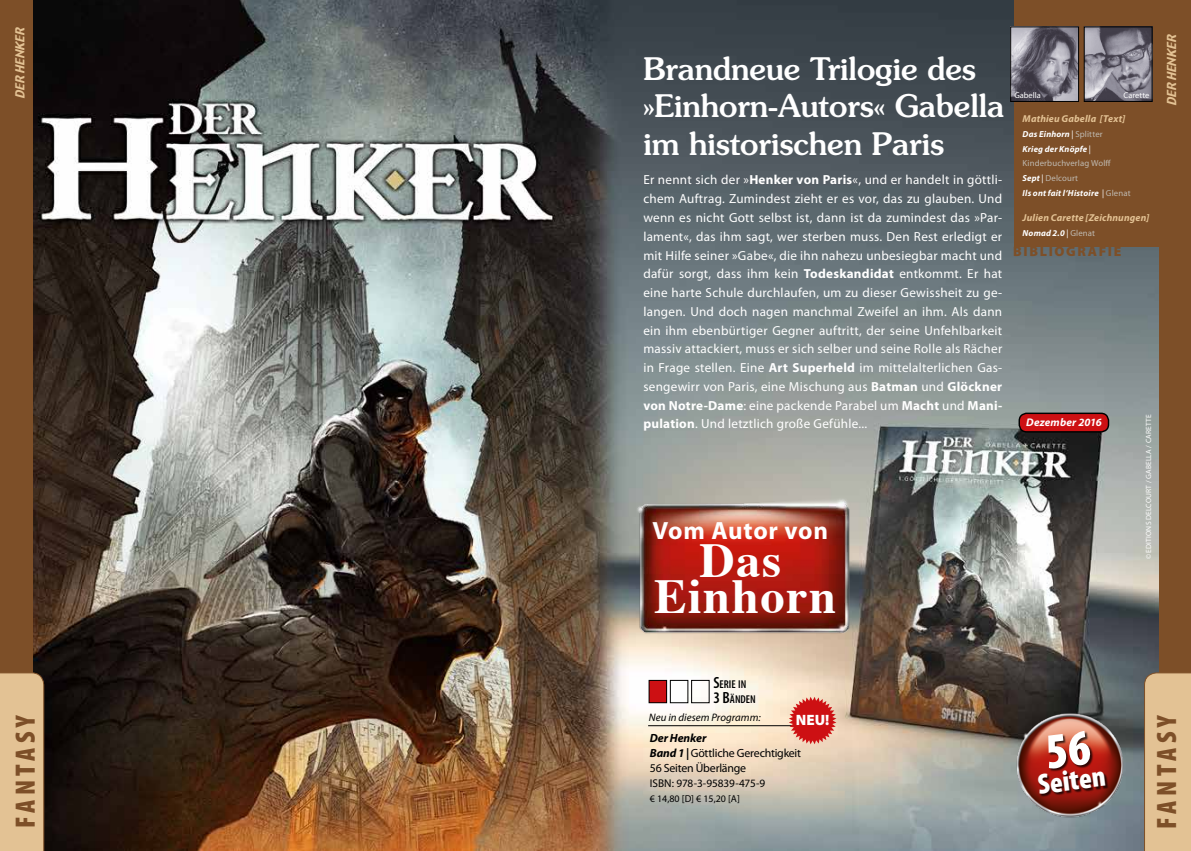
<style>
.page{position:relative;width:1191px;height:851px;background:#fff}
.page>*{position:absolute;margin:0;border:0;box-sizing:border-box;transform-origin:0 0}
.t1{font:700 48.75px/36.2px "Times";color:#fff;text-align:center}
.t2{font:500 31px/37.2px "Souvenir";color:#fff}
.t3{font:900 condensed 28.88px "Myriad Pro";color:#fff}
.t4{font:900 condensed 28.12px "Myriad Pro";letter-spacing:.16em;color:#7d4f28}
.t5{font:700 25px "Myriad Pro";letter-spacing:.025em;color:#fff}
.t6{font:900 15px "Myriad Pro";color:#fff}
.t7{font:900 13.75px "Myriad Pro";letter-spacing:.12em;color:#7d4f28}
.t8{font:13.12px/18.8px "Myriad Pro";letter-spacing:.02em;color:#fff;text-align:justify}
.t9{font:italic 12.12px "Gadget";color:#e3c294}
.t10{font:11.88px/15px "Myriad Pro";letter-spacing:-.02em;color:#000}
.t11{font:600 condensed 11.38px/15px "Myriad Pro";color:#000}
.t12{font:11.25px "Myriad Pro";letter-spacing:-.015em;color:#000}
.t13{font:italic 700 11.12px "Myriad Pro";letter-spacing:.015em;color:#fff}
.t14{font:italic 10.88px "Myriad Pro";letter-spacing:.005em;color:#000}
.t15{font:italic 700 10px "Myriad Pro";letter-spacing:.015em;color:#e3c294}
.t16{font:10px "Myriad Pro";color:#000}
.t17{font:8.75px/15px "Myriad Pro";letter-spacing:.015em;color:#bfb9b0}
.t18{font:italic 700 8.75px/15px "Myriad Pro";letter-spacing:.02em;color:#fff}
.t19{font:8.38px "Myriad Pro";letter-spacing:.005em;color:#fff}
.t20{font:7.5px "Myriad Pro";letter-spacing:.02em;color:#fff}
.s1{font-weight:700}
.s2{font-weight:400;font-style:normal}
.s3{font-weight:400;font-style:normal;color:#bfb9b0}
.s4{font-weight:700;font-style:italic;color:#fff}
.s5{color:#fff}
.s6{font-size:16.25px}
.s7{font-weight:700;font-style:italic}
</style>
<div class="page">
<img style="left:32px;top:0;width:1127px;height:850px">
<div style="left:1013px;top:0;width:148px;height:246px;background:#7d4f28"></div>
<img style="left:1085px;top:28px;width:65px;height:72px">
<div style="left:1083px;top:26px;width:69px;height:76px;border:1px solid #000"></div>
<img style="left:1012px;top:28px;width:65px;height:72px">
<div style="left:1010px;top:26px;width:69px;height:76px;border:1px solid #000"></div>
<div style="left:1159px;top:0;width:32px;height:850px;background:#7d4f28"></div>
<div style="left:0;top:0;width:32px;height:850px;background:#7d4f28"></div>
<div style="left:0;top:672px;width:44px;height:178px;background:#e3c294"></div>
<div style="left:1144px;top:672px;width:47px;height:178px;background:#e3c294"></div>
<div style="left:1019px;top:413px;width:89px;height:19px;background:#cd1013;border-radius:8px"></div>
<div style="left:1018px;top:412px;width:91px;height:20px;border:1px solid #000;border-radius:8px"></div>
<img style="left:1011px;top:708px;width:119px;height:120px">
<div style="left:1038px;top:731px;width:70px;height:66px;background:#000;opacity:.75"></div>
<hr style="left:648px;top:725px;width:163px;height:1px;background:#000">
<svg style="left:789px;top:696px;width:47px;height:48px;background:#d9544e"></svg>
<div style="left:649px;top:680px;width:17px;height:22px;background:#cd1013"></div>
<div style="left:648px;top:680px;width:19px;height:23px;border:1px solid #000"></div>
<div style="left:670px;top:680px;width:18px;height:23px;border:1px solid #000"></div>
<div style="left:691px;top:680px;width:18px;height:23px;border:1px solid #000"></div>
<img style="left:627px;top:487px;width:237px;height:154px">
<svg style="left:1045px;top:730px;width:46px;height:39px;background:#8a3528"></svg>
<p class="t9" style="left:12px;top:99px;width:77px;rotate:-90deg">DerH enker</p>
<h3 class="t4" style="left:7px;top:828px;width:116px;rotate:-90deg">Fan tasy</h3>
<h2 class="t2" style="left:643px;top:50px;width:362px">Brandneue Trilogie des »Einhorn-Autors« Gabella im historischen Paris</h2>
<p class="t8" style="left:643px;top:170px;width:360px">Er nennt sich der »<span class="s1">Henker von Paris</span>«, und er handelt in göttli&shy;chem Auftrag. Zumindest zieht er es vor, das zu glauben. Und wenn es nicht Gott selbst ist, dann ist da zumindest das »Par&shy;lament«, das ihm sagt, wer sterben muss. Den Rest erledigt er mit H ilfe seiner »Gabe«, die ihn nahezu unbesiegbar macht und dafür sorgt, dass ihm kein <span class="s1">Todeskandidat</span> entkommt. Er hat eine harte Schule durchlaufen, um zu dieser Gewissheit zu ge&shy;langen. Und doch nagen manchmal Zweifel an ihm. Als dann ein ihm ebenbürtiger Gegner auftritt, der seine Unfehlbarkeit massiv attackiert, muss er sich selber und seine Rolle als Rächer in Frage stellen. Eine <span class="s1">Art Superheld</span> im mittelalterlichen Gas&shy;sengewirr von Paris, eine Mischung aus <span class="s1">Batman</span> und <span class="s1">Glöckner von Notre-Dame</span>: eine packende Parabel um <span class="s1">Macht</span> und <span class="s1">Mani&shy;pulation</span>. Und letztlich große Gefühle...</p>
<h3 class="t5" style="left:652px;top:514px;width:177px">Vom Autor von</h3>
<h1 class="t1" style="left:654px;top:536px;width:184px">Das<br>Einhorn</h1>
<p class="t19" style="left:1014px;top:90px;width:28px">Gabella</p>
<p class="t19" style="left:1123px;top:90px;width:27px">Carette</p>
<p class="t15" style="left:1022px;top:112px;width:104px">Mathieu Gabella [Text]</p>
<p class="t18" style="left:1022px;top:126px;width:82px">Das Einhorn <span class="s2">|</span> <span class="s3">Splitter<br></span>Krieg der Knöpfe <span class="s2">|</span></p>
<p class="t17" style="left:1022px;top:155px;width:109px">Kinderbuchverlag Wolff<br><span class="s4">Sept</span> <span class="s5">|</span> Delcourt<br><span class="s4">Ils ont fait l‘Histoire</span> <span class="s5">|</span> Glenat</p>
<p class="t15" style="left:1022px;top:211px;width:128px">Julien Carette [Zeichnungen]</p>
<p class="t18" style="left:1022px;top:225px;width:74px">Nomad 2.0 <span class="s2">|</span> <span class="s3">Glenat</span></p>
<p class="t7" style="left:1013px;top:242px;width:109px">BIBLIOGRAFIE</p>
<p class="t13" style="left:1026px;top:415px;width:77px">Dezember 2016</p>
<p class="t20" style="left:1144px;top:559px;width:146px;rotate:-90deg">© Editions Delcourt / Gabella / Carette</p>
<p class="t9" style="left:1164px;top:106px;width:77px;rotate:-90deg">DerH enker</p>
<p class="t11" style="left:713px;top:676px;width:44px"><span class="s6">S</span>ERIE IN<br><span class="s6">3 B</span>ÄNDEN</p>
<p class="t14" style="left:649px;top:711px;width:113px">Neu in diesem Programm:</p>
<p class="t6" style="left:796px;top:710px;width:35px">NEU!</p>
<p class="t10" style="left:650px;top:730px;width:153px"><span class="s7">Der Henker<br>Band 1 |</span> Göttliche Gerechtigkeit<br>56 Seiten Überlänge</p>
<p class="t12" style="left:650px;top:776px;width:7px">ISBN</p>
<p class="t12" style="left:672px;top:776px;width:95px">: 978-3-95839-475-9</p>
<p class="t16" style="left:650px;top:792px;width:91px">€ 14,80 [D] € 15,20 [A]</p>
<h3 class="t3" style="left:1035px;top:766px;width:70px;rotate:-7deg">Seiten</h3>
<h3 class="t4" style="left:1148px;top:828px;width:116px;rotate:-90deg">Fan tasy</h3>
</div>
